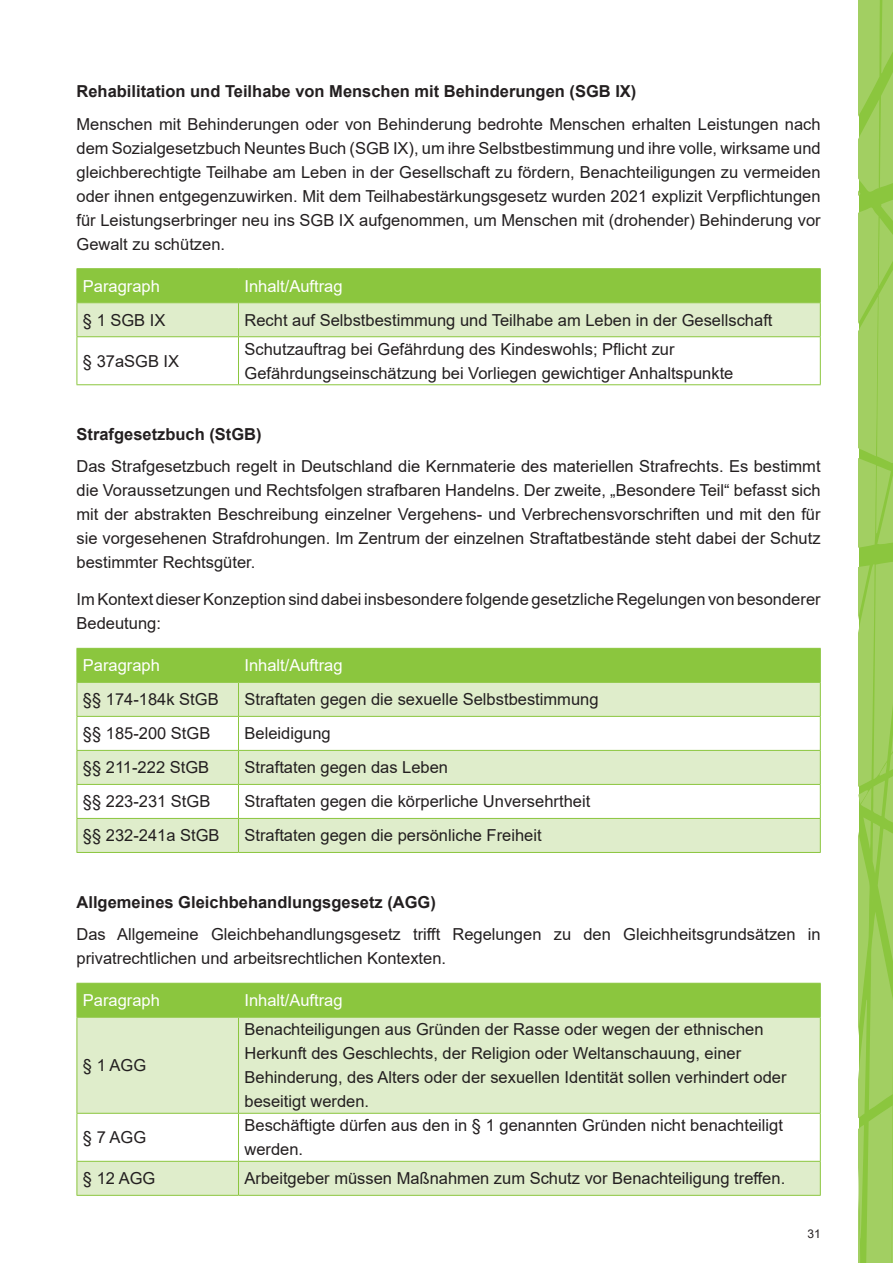
<style>
.page{position:relative;width:893px;height:1263px;background:#fff}
.page>*{position:absolute;margin:0;border:0;box-sizing:border-box;transform-origin:0 0}
.t1{font:16.5px/24px "Arial";color:#231f20}
.t2{font:700 16.5px "Arial";color:#231f20}
.t3{font:16.5px "Arial";color:#fff}
.t4{font:12px "Arial";color:#231f20}
</style>
<div class="page">
<svg style="left:859px;top:561px;width:34px;height:702px;background:#9ccc59"></svg>
<svg style="left:859px;top:0;width:34px;height:551px;background:#9ecd5b"></svg>
<svg style="left:78px;top:269px;width:742px;height:67px;background:#b4d983"></svg>
<hr style="left:77px;top:268px;width:161px;height:1px;background:#8bc63e">
<hr style="left:77px;top:269px;width:1px;height:33px;background:#8bc63e">
<hr style="left:238px;top:268px;width:583px;height:1px;background:#8bc63e">
<hr style="left:238px;top:269px;width:1px;height:33px;background:#8bc63e">
<hr style="left:820px;top:269px;width:1px;height:33px;background:#8bc63e">
<hr style="left:77px;top:302px;width:161px;height:1px;background:#8bc63e">
<hr style="left:77px;top:303px;width:1px;height:33px;background:#8bc63e">
<hr style="left:238px;top:302px;width:583px;height:1px;background:#8bc63e">
<hr style="left:238px;top:303px;width:1px;height:33px;background:#8bc63e">
<hr style="left:820px;top:303px;width:1px;height:33px;background:#8bc63e">
<hr style="left:77px;top:336px;width:161px;height:1px;background:#8bc63e">
<hr style="left:77px;top:337px;width:1px;height:47px;background:#8bc63e">
<hr style="left:238px;top:336px;width:583px;height:1px;background:#8bc63e">
<hr style="left:238px;top:337px;width:1px;height:47px;background:#8bc63e">
<hr style="left:820px;top:337px;width:1px;height:47px;background:#8bc63e">
<hr style="left:77px;top:384px;width:161px;height:1px;background:#8bc63e">
<hr style="left:238px;top:384px;width:583px;height:1px;background:#8bc63e">
<div style="left:78px;top:649px;width:742px;height:33px;background:#8bc63e"></div>
<svg style="left:78px;top:683px;width:742px;height:169px;fill:#dfedcb"></svg>
<hr style="left:77px;top:819px;width:1px;height:33px;background:#8bc63e">
<hr style="left:238px;top:819px;width:1px;height:33px;background:#8bc63e">
<hr style="left:820px;top:819px;width:1px;height:33px;background:#8bc63e">
<hr style="left:77px;top:852px;width:161px;height:1px;background:#8bc63e">
<hr style="left:238px;top:852px;width:583px;height:1px;background:#8bc63e">
<hr style="left:77px;top:648px;width:161px;height:1px;background:#8bc63e">
<hr style="left:77px;top:649px;width:1px;height:33px;background:#8bc63e">
<hr style="left:238px;top:648px;width:583px;height:1px;background:#8bc63e">
<hr style="left:238px;top:649px;width:1px;height:33px;background:#8bc63e">
<hr style="left:820px;top:649px;width:1px;height:33px;background:#8bc63e">
<hr style="left:77px;top:682px;width:161px;height:1px;background:#8bc63e">
<hr style="left:77px;top:683px;width:1px;height:33px;background:#8bc63e">
<hr style="left:238px;top:682px;width:583px;height:1px;background:#8bc63e">
<hr style="left:238px;top:683px;width:1px;height:33px;background:#8bc63e">
<hr style="left:820px;top:683px;width:1px;height:33px;background:#8bc63e">
<hr style="left:77px;top:716px;width:161px;height:1px;background:#8bc63e">
<hr style="left:77px;top:717px;width:1px;height:33px;background:#8bc63e">
<hr style="left:238px;top:716px;width:583px;height:1px;background:#8bc63e">
<hr style="left:238px;top:717px;width:1px;height:33px;background:#8bc63e">
<hr style="left:820px;top:717px;width:1px;height:33px;background:#8bc63e">
<hr style="left:77px;top:750px;width:161px;height:1px;background:#8bc63e">
<hr style="left:77px;top:751px;width:1px;height:33px;background:#8bc63e">
<hr style="left:238px;top:750px;width:583px;height:1px;background:#8bc63e">
<hr style="left:238px;top:751px;width:1px;height:33px;background:#8bc63e">
<hr style="left:820px;top:751px;width:1px;height:33px;background:#8bc63e">
<hr style="left:77px;top:784px;width:161px;height:1px;background:#8bc63e">
<hr style="left:77px;top:785px;width:1px;height:33px;background:#8bc63e">
<hr style="left:238px;top:784px;width:583px;height:1px;background:#8bc63e">
<hr style="left:238px;top:785px;width:1px;height:33px;background:#8bc63e">
<hr style="left:820px;top:785px;width:1px;height:33px;background:#8bc63e">
<hr style="left:77px;top:818px;width:161px;height:1px;background:#8bc63e">
<hr style="left:238px;top:818px;width:583px;height:1px;background:#8bc63e">
<div style="left:78px;top:984px;width:742px;height:33px;background:#8bc63e"></div>
<svg style="left:78px;top:1018px;width:742px;height:177px;fill:#dfedcb"></svg>
<hr style="left:77px;top:983px;width:161px;height:1px;background:#8bc63e">
<hr style="left:77px;top:983px;width:1px;height:34px;background:#8bc63e">
<hr style="left:238px;top:983px;width:583px;height:1px;background:#8bc63e">
<hr style="left:238px;top:983px;width:1px;height:34px;background:#8bc63e">
<hr style="left:820px;top:983px;width:1px;height:34px;background:#8bc63e">
<hr style="left:77px;top:1162px;width:1px;height:33px;background:#8bc63e">
<hr style="left:238px;top:1162px;width:1px;height:33px;background:#8bc63e">
<hr style="left:820px;top:1162px;width:1px;height:33px;background:#8bc63e">
<hr style="left:77px;top:1195px;width:161px;height:1px;background:#8bc63e">
<hr style="left:238px;top:1195px;width:583px;height:1px;background:#8bc63e">
<hr style="left:77px;top:1017px;width:161px;height:1px;background:#8bc63e">
<hr style="left:77px;top:1018px;width:1px;height:95px;background:#8bc63e">
<hr style="left:238px;top:1017px;width:583px;height:1px;background:#8bc63e">
<hr style="left:238px;top:1018px;width:1px;height:95px;background:#8bc63e">
<hr style="left:820px;top:1018px;width:1px;height:95px;background:#8bc63e">
<hr style="left:77px;top:1113px;width:161px;height:1px;background:#8bc63e">
<hr style="left:77px;top:1114px;width:1px;height:47px;background:#8bc63e">
<hr style="left:238px;top:1113px;width:583px;height:1px;background:#8bc63e">
<hr style="left:238px;top:1114px;width:1px;height:47px;background:#8bc63e">
<hr style="left:820px;top:1114px;width:1px;height:47px;background:#8bc63e">
<hr style="left:77px;top:1161px;width:161px;height:1px;background:#8bc63e">
<hr style="left:238px;top:1161px;width:583px;height:1px;background:#8bc63e">
<p class="t2" style="left:77px;top:80px;width:561px">Rehabilitation und Teilhabe von Menschen mit Behinderungen (SGB IX)</p>
<p class="t1" style="left:77px;top:112px;width:746px;text-align:justify">Menschen mit Behinderungen oder von Behinderung bedrohte Menschen erhalten Leistungen nach dem Sozialgesetzbuch Neuntes Buch (SGB IX), um ihre Selbstbestimmung und ihre volle, wirksame und gleichberechtigte Teilhabe am Leben in der Gesellschaft zu fördern, Benachteiligungen zu vermeiden oder ihnen entgegenzuwirken. Mit dem Teilhabestärkungsgesetz wurden 2021 explizit Verpflichtungen für Leistungserbringer neu ins SGB IX aufgenommen, um Menschen mit (drohender) Behinderung vor Gewalt zu schützen.</p>
<p class="t3" style="left:83px;top:275px;width:79px">Paragraph</p>
<p class="t3" style="left:244px;top:275px;width:100px">Inhalt/Auftrag</p>
<p class="t1" style="left:83px;top:308px;width:84px">§ 1 SGB IX</p>
<p class="t1" style="left:244px;top:308px;width:529px">Recht auf Selbstbestimmung und Teilhabe am Leben in der Gesellschaft</p>
<p class="t1" style="left:83px;top:349px;width:98px">§ 37aSGB IX</p>
<p class="t1" style="left:244px;top:337px;width:490px">Schutzauftrag bei Gefährdung des Kindeswohls; Pflicht zur<br>Gefährdungseinschätzung bei Vorliegen gewichtiger Anhaltspunkte</p>
<p class="t2" style="left:77px;top:422px;width:187px">Strafgesetzbuch (StGB)</p>
<p class="t1" style="left:77px;top:454px;width:746px;text-align:justify">Das Strafgesetzbuch regelt in Deutschland die Kernmaterie des materiellen Strafrechts. Es bestimmt die Voraussetzungen und Rechtsfolgen strafbaren Handelns. Der zweite, „Besondere Teil“ befasst sich mit der abstrakten Beschreibung einzelner Vergehens- und Verbrechensvorschriften und mit den für sie vorgesehenen Strafdrohungen. Im Zentrum der einzelnen Straftatbestände steht dabei der Schutz bestimmter Rechtsgüter.</p>
<p class="t1" style="left:77px;top:587px;width:746px">Im Kontext dieser Konzeption sind dabei insbesondere folgende gesetzliche Regelungen von besonderer<br>Bedeutung:</p>
<p class="t3" style="left:83px;top:654px;width:79px">Paragraph</p>
<p class="t3" style="left:244px;top:654px;width:100px">Inhalt/Auftrag</p>
<p class="t1" style="left:83px;top:687px;width:137px">§§ 174-184k StGB</p>
<p class="t1" style="left:244px;top:687px;width:356px">Straftaten gegen die sexuelle Selbstbestimmung</p>
<p class="t1" style="left:83px;top:721px;width:129px">§§ 185-200 StGB</p>
<p class="t1" style="left:244px;top:721px;width:88px">Beleidigung</p>
<p class="t1" style="left:83px;top:755px;width:128px">§§ 211-222 StGB</p>
<p class="t1" style="left:244px;top:755px;width:205px">Straftaten gegen das Leben</p>
<p class="t1" style="left:83px;top:789px;width:129px">§§ 223-231 StGB</p>
<p class="t1" style="left:244px;top:789px;width:347px">Straftaten gegen die körperliche Unversehrtheit</p>
<p class="t1" style="left:83px;top:823px;width:138px">§§ 232-241a StGB</p>
<p class="t1" style="left:244px;top:823px;width:299px">Straftaten gegen die persönliche Freiheit</p>
<p class="t2" style="left:77px;top:890px;width:361px">Allgemeines Gleichbehandlungsgesetz (AGG)</p>
<p class="t1" style="left:77px;top:922px;width:746px">Das Allgemeine Gleichbehandlungsgesetz trifft Regelungen zu den Gleichheitsgrundsätzen in privatrechtlichen und arbeitsrechtlichen Kontexten.</p>
<p class="t3" style="left:83px;top:989px;width:79px">Paragraph</p>
<p class="t3" style="left:244px;top:989px;width:100px">Inhalt/Auftrag</p>
<p class="t1" style="left:83px;top:1053px;width:65px">§ 1 AGG</p>
<p class="t1" style="left:244px;top:1017px;width:544px">Benachteiligungen aus Gründen der Rasse oder wegen der ethnischen Herkunft des Geschlechts, der Religion oder Weltanschauung, einer Behinderung, des Alters oder der sexuellen Identität sollen verhindert oder beseitigt werden.</p>
<p class="t1" style="left:83px;top:1125px;width:65px">§ 7 AGG</p>
<p class="t1" style="left:244px;top:1113px;width:540px">Beschäftigte dürfen aus den in § 1 genannten Gründen nicht benachteiligt werden.</p>
<p class="t1" style="left:83px;top:1166px;width:74px">§ 12 AGG</p>
<p class="t1" style="left:244px;top:1166px;width:542px">Arbeitgeber müssen Maßnahmen zum Schutz vor Benachteiligung treffen.</p>
<p class="t4" style="left:807px;top:1225px;width:15px">31</p>
</div>
